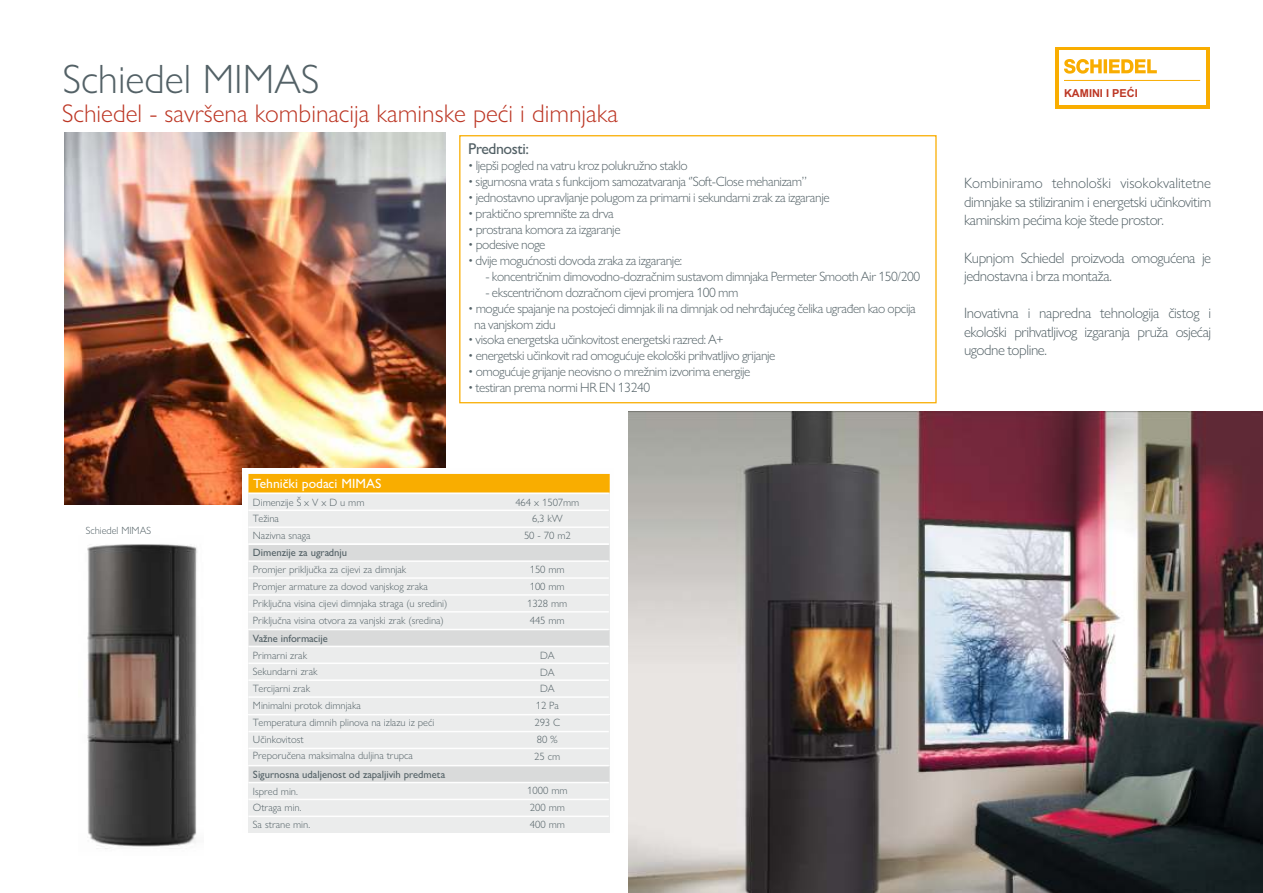
<style>
.page{position:relative;width:1263px;height:893px;background:#fff}
.page>*{position:absolute;margin:0;border:0;box-sizing:border-box;transform-origin:0 0}
.t1{font:300 41.1px "Gill Sans Nova";color:#536166}
.t2{font:300 25.65px "Gill Sans Nova";color:#bc3624}
.t3{font:15.75px "Gill Sans Nova";letter-spacing:-.03em;color:#536166}
.t4{font:300 15px/18.6px "Gill Sans Nova";letter-spacing:-.03em;color:#536166;text-align:justify}
.t5{font:300 13.5px "Gill Sans Nova";letter-spacing:-.03em;color:#536166}
.t6{font:13.5px "Gill Sans Nova";color:#fefefe}
.t7{font:700 10.95px "Arial";color:#bc3624}
.t8{font:300 10.65px/16.8px "Gill Sans Nova";color:#536166}
.t9{font:10.65px "Gill Sans Nova";color:#536166}
.t10{font:300 10.5px "Gill Sans Nova";color:#536166}
</style>
<div class="page">
<img style="left:629px;top:411px;width:634px;height:482px">
<svg style="left:1055px;top:47px;width:154px;height:62px;background:#f9b71f"></svg>
<div style="left:1058px;top:51px;width:147px;height:54px;background:#fff"></div>
<svg style="left:1064px;top:59px;width:93px;height:15px"></svg>
<hr style="left:1064px;top:80px;width:136px;height:1px;background:#f9ad00">
<div style="left:459px;top:135px;width:478px;height:268px;border:1px solid #f9ad00"></div>
<img style="left:87px;top:544px;width:111px;height:305px">
<img style="left:64px;top:132px;width:382px;height:372px">
<div style="left:242px;top:469px;width:372px;height:364px;background:#fefefe"></div>
<div style="left:248px;top:474px;width:362px;height:19px;background:#f9ad00"></div>
<div style="left:248px;top:544px;width:362px;height:17px;background:#d9dada"></div>
<svg style="left:248px;top:629px;width:362px;height:17px;background:#dadbdb"></svg>
<div style="left:248px;top:766px;width:362px;height:16px;background:#d9dada"></div>
<div style="left:515px;top:612px;width:95px;height:17px;background:#ebecec"></div>
<div style="left:515px;top:697px;width:95px;height:17px;background:#ebecec"></div>
<div style="left:515px;top:748px;width:95px;height:17px;background:#ebecec"></div>
<div style="left:248px;top:612px;width:267px;height:17px;background:#ebecec"></div>
<div style="left:248px;top:697px;width:267px;height:17px;background:#ebecec"></div>
<div style="left:248px;top:748px;width:267px;height:17px;background:#ebecec"></div>
<div style="left:442px;top:816px;width:136px;height:17px;background:#ebecec"></div>
<div style="left:515px;top:527px;width:95px;height:17px;background:#ebecec"></div>
<div style="left:515px;top:595px;width:95px;height:17px;background:#ebecec"></div>
<div style="left:515px;top:680px;width:95px;height:17px;background:#ebecec"></div>
<div style="left:515px;top:731px;width:95px;height:17px;background:#ebecec"></div>
<div style="left:538px;top:816px;width:72px;height:17px;background:#ebecec"></div>
<div style="left:248px;top:527px;width:267px;height:17px;background:#ebecec"></div>
<div style="left:248px;top:595px;width:267px;height:17px;background:#ebecec"></div>
<div style="left:248px;top:680px;width:267px;height:17px;background:#ebecec"></div>
<div style="left:248px;top:731px;width:267px;height:17px;background:#ebecec"></div>
<div style="left:248px;top:816px;width:267px;height:17px;background:#ebecec"></div>
<div style="left:515px;top:510px;width:95px;height:17px;background:#ebecec"></div>
<div style="left:515px;top:578px;width:95px;height:17px;background:#ebecec"></div>
<div style="left:515px;top:663px;width:95px;height:17px;background:#ebecec"></div>
<div style="left:515px;top:715px;width:95px;height:16px;background:#ebecec"></div>
<div style="left:515px;top:799px;width:95px;height:17px;background:#ebecec"></div>
<div style="left:248px;top:510px;width:267px;height:17px;background:#ebecec"></div>
<div style="left:248px;top:578px;width:267px;height:17px;background:#ebecec"></div>
<div style="left:248px;top:663px;width:267px;height:17px;background:#ebecec"></div>
<div style="left:248px;top:715px;width:267px;height:16px;background:#ebecec"></div>
<div style="left:248px;top:799px;width:267px;height:17px;background:#ebecec"></div>
<div style="left:515px;top:493px;width:95px;height:17px;background:#ebecec"></div>
<div style="left:515px;top:561px;width:95px;height:17px;background:#ebecec"></div>
<div style="left:515px;top:646px;width:95px;height:17px;background:#ebecec"></div>
<div style="left:515px;top:782px;width:95px;height:17px;background:#ebecec"></div>
<div style="left:248px;top:493px;width:267px;height:17px;background:#ebecec"></div>
<div style="left:248px;top:561px;width:267px;height:17px;background:#ebecec"></div>
<div style="left:248px;top:646px;width:267px;height:17px;background:#ebecec"></div>
<div style="left:248px;top:782px;width:267px;height:17px;background:#ebecec"></div>
<hr style="left:248px;top:510px;width:361px;height:1px;background:#fefefe">
<hr style="left:248px;top:577px;width:361px;height:2px;background:#fefefe">
<hr style="left:248px;top:662px;width:361px;height:2px;background:#fefefe">
<hr style="left:248px;top:799px;width:361px;height:1px;background:#fefefe">
<hr style="left:248px;top:526px;width:361px;height:2px;background:#fefefe">
<hr style="left:248px;top:594px;width:361px;height:2px;background:#fefefe">
<hr style="left:248px;top:679px;width:361px;height:2px;background:#fefefe">
<hr style="left:248px;top:731px;width:361px;height:1px;background:#fefefe">
<hr style="left:248px;top:815px;width:361px;height:2px;background:#fefefe">
<hr style="left:248px;top:611px;width:361px;height:2px;background:#fefefe">
<hr style="left:248px;top:696px;width:361px;height:2px;background:#fefefe">
<hr style="left:248px;top:748px;width:361px;height:1px;background:#fefefe">
<hr style="left:248px;top:543px;width:361px;height:2px;background:#fefefe">
<hr style="left:248px;top:629px;width:361px;height:1px;background:#fefefe">
<hr style="left:248px;top:493px;width:361px;height:1px;background:#fefefe">
<hr style="left:248px;top:560px;width:361px;height:2px;background:#fefefe">
<hr style="left:248px;top:646px;width:361px;height:1px;background:#fefefe">
<hr style="left:248px;top:782px;width:361px;height:1px;background:#fefefe">
<h1 class="t1" style="left:63px;top:64px;width:258px">Schiedel MIMAS</h1>
<h2 class="t2" style="left:62px;top:104px;width:557px">Schiedel - savršena kombinacija kaminske peći i dimnjaka</h2>
<p class="t3" style="left:468px;top:143px;width:62px">Prednosti:</p>
<p class="t5" style="left:468px;top:161px;width:221px">• ljepši pogled na vatru kroz polukružno staklo</p>
<p class="t5" style="left:468px;top:177px;width:340px">• sigurnosna vrata s funkcijom samozatvaranja ‘’Soft-Close mehanizam’’</p>
<p class="t5" style="left:468px;top:193px;width:363px">• jednostavno upravljanje polugom za primarni i sekundarni zrak za izgaranje</p>
<p class="t5" style="left:468px;top:209px;width:147px">• praktično spremnište za drva</p>
<p class="t5" style="left:468px;top:224px;width:154px">• prostrana komora za izgaranje</p>
<p class="t5" style="left:468px;top:240px;width:79px">• podesive noge</p>
<p class="t5" style="left:468px;top:256px;width:215px">• dvije mogućnosti dovoda zraka za izgaranje:</p>
<p class="t5" style="left:485px;top:272px;width:436px">- koncentričnim dimovodno-dozračnim sustavom dimnjaka Permeter Smooth Air 150/200</p>
<p class="t5" style="left:485px;top:288px;width:255px">- ekscentričnom dozračnom cijevi promjera 100 mm</p>
<p class="t5" style="left:468px;top:304px;width:449px">• moguće spajanje na postojeći dimnjak ili na dimnjak od nehrđajućeg čelika ugrađen kao opcija</p>
<p class="t5" style="left:474px;top:319px;width:83px">na vanjskom zidu</p>
<p class="t5" style="left:468px;top:335px;width:257px">• visoka energetska učinkovitost energetski razred: A+</p>
<p class="t5" style="left:468px;top:351px;width:309px">• energetski učinkovit rad omogućuje ekološki prihvatljivo grijanje</p>
<p class="t5" style="left:468px;top:367px;width:284px">• omogućuje grijanje neovisno o mrežnim izvorima energije</p>
<p class="t10" style="left:86px;top:527px;width:67px">Schiedel MIMAS</p>
<p class="t5" style="left:468px;top:383px;width:184px">• testiran prema normi HR EN 13240</p>
<p class="t6" style="left:253px;top:478px;width:130px">Tehnički podaci MIMAS</p>
<p class="t8" style="left:253px;top:495px;width:113px">Dimenzije Š x V x D u mm<br>Težina<br>Nazivna snaga</p>
<p class="t8" style="left:253px;top:562px;width:196px">Promjer priključka za cijevi za dimnjak<br>Promjer armature za dovod vanjskog zraka Priključna visina cijevi dimnjaka straga (u sredini)<br>Priključna visina otvora za vanjski zrak (sredina)</p>
<p class="t8" style="left:253px;top:648px;width:183px">Primarni zrak<br>Sekundarni zrak<br>Tercijarni zrak<br>Minimalni protok dimnjaka<br>Temperatura dimnih plinova na izlazu iz peći<br>Učinkovitost<br>Preporučena maksimalna duljina trupca</p>
<p class="t8" style="left:253px;top:784px;width:59px">Ispred min.<br>Otraga min.<br>Sa strane min.</p>
<p class="t9" style="left:253px;top:549px;width:96px">Dimenzije za ugradnju</p>
<p class="t9" style="left:253px;top:634px;width:76px">Važne informacije</p>
<p class="t9" style="left:253px;top:770px;width:194px">Sigurnosna udaljenost od zapaljivih predmeta</p>
<p class="t8" style="left:515px;top:495px;width:66px;text-align:center">464 x 1507mm<br>6,3 kW<br>50 - 70 m2</p>
<p class="t8" style="left:527px;top:562px;width:42px">150 mm<br>100 mm<br>1328 mm<br>445 mm</p>
<p class="t8" style="left:534px;top:648px;width:27px;text-align:center">DA<br>DA<br>DA<br>12 Pa<br>293 C<br>80 %<br>25 cm</p>
<p class="t8" style="left:527px;top:783px;width:42px">1000 mm<br>200 mm<br>400 mm</p>
<p class="t7" style="left:1064px;top:89px;width:75px">KAMINI I PEĆI</p>
<p class="t4" style="left:964px;top:176px;width:249px">Kombiniramo tehnološki visokokvalitetne dimnjake sa stiliziranim i energetski učinkovitim kaminskim pećima koje štede prostor.</p>
<p class="t4" style="left:964px;top:250px;width:249px">Kupnjom Schiedel proizvoda omogućena je jednostavna i brza montaža.</p>
<p class="t4" style="left:964px;top:306px;width:249px">Inovativna i napredna tehnologija čistog i ekološki prihvatljivog izgaranja pruža osjećaj ugodne topline.</p>
</div>
